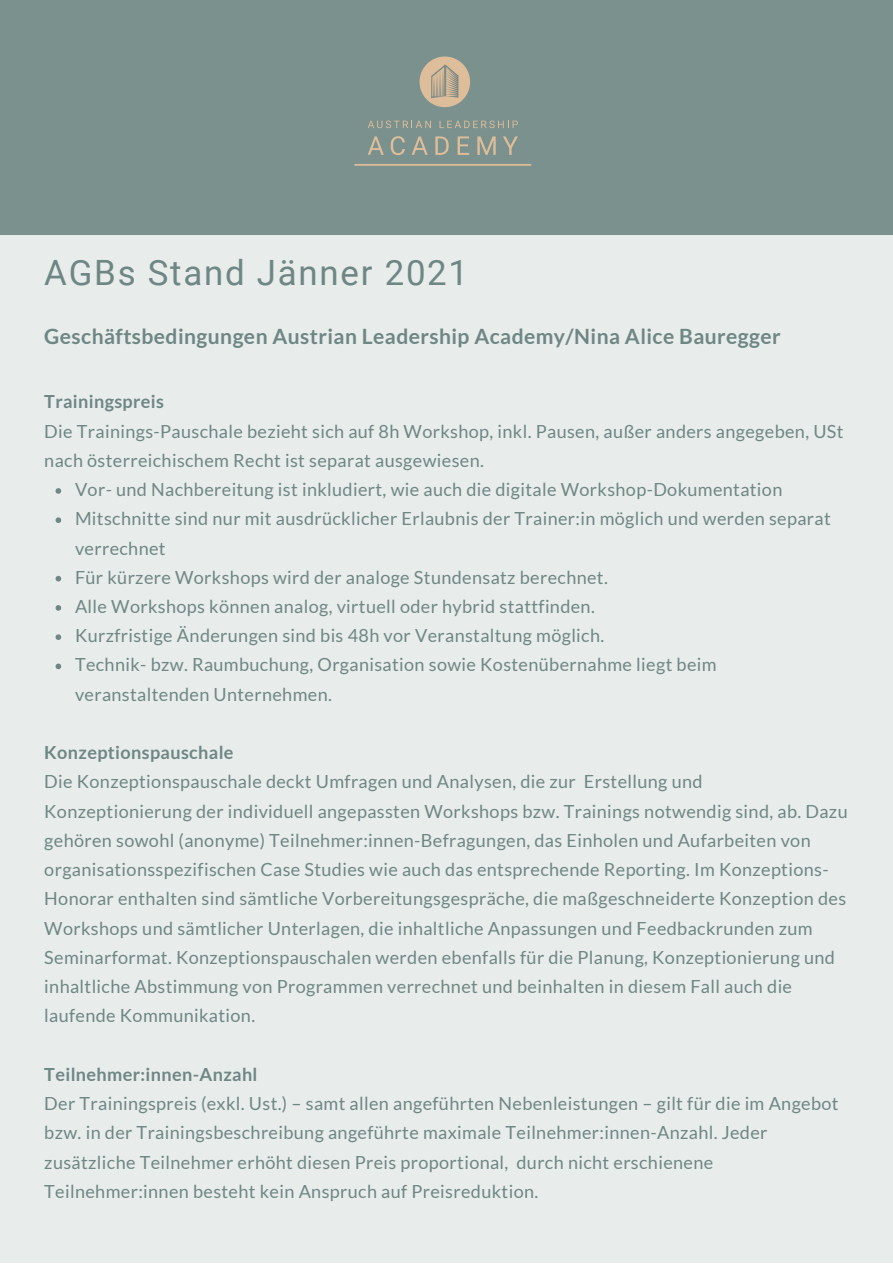
<style>
.page{position:relative;width:893px;height:1264px;background:#fff}
.page>*{position:absolute;margin:0;border:0;box-sizing:border-box;transform-origin:0 0}
.t1{font:34.8px "Roboto";letter-spacing:.05em;color:#6e8784}
.t2{font:700 21px "Lato";letter-spacing:.02em;color:#6e8784}
.t3{font:18px/29.2px "Lato";letter-spacing:.02em;color:#6e8784}
.t4{font:700 18px "Lato";letter-spacing:.02em;color:#6e8784}
</style>
<div class="page">
<div style="left:0;top:0;width:892px;height:1262px;background:#e8eceb"></div>
<div style="left:0;top:0;width:892px;height:234px;background:#7a918e"></div>
<svg style="left:56px;top:488px;width:5px;height:6px"></svg>
<svg style="left:56px;top:517px;width:5px;height:6px"></svg>
<svg style="left:56px;top:576px;width:5px;height:5px"></svg>
<svg style="left:56px;top:605px;width:5px;height:5px"></svg>
<svg style="left:56px;top:634px;width:5px;height:6px"></svg>
<svg style="left:56px;top:663px;width:5px;height:6px"></svg>
<svg style="left:419px;top:57px;width:51px;height:50px"></svg>
<hr style="left:354px;top:164px;width:177px;height:2px;background:#ddbd9a">
<svg style="left:368px;top:120px;width:63px;height:8px"></svg>
<svg style="left:439px;top:120px;width:79px;height:8px"></svg>
<svg style="left:367px;top:136px;width:17px;height:19px"></svg>
<svg style="left:390px;top:136px;width:15px;height:19px"></svg>
<svg style="left:411px;top:136px;width:16px;height:19px"></svg>
<svg style="left:435px;top:136px;width:13px;height:19px"></svg>
<svg style="left:457px;top:136px;width:12px;height:19px"></svg>
<svg style="left:477px;top:136px;width:18px;height:19px"></svg>
<svg style="left:503px;top:136px;width:15px;height:19px"></svg>
<h1 class="t1" style="left:44px;top:253px;width:425px">AGBs Stand Jänner 2021</h1>
<p class="t2" style="left:44px;top:323px;width:738px">Geschäftsbedingungen Austrian Leadership Academy/Nina Alice Bauregger</p>
<p class="t4" style="left:44px;top:390px;width:121px">Trainingspreis</p>
<p class="t3" style="left:44px;top:416px;width:800px">Die Trainings-Pauschale bezieht sich auf 8h Workshop, inkl. Pausen, außer anders angegeben, USt nach österreichischem Recht ist separat ausgewiesen.</p>
<p class="t3" style="left:75px;top:474px;width:757px">Vor- und Nachbereitung ist inkludiert, wie auch die digitale Workshop-Dokumentation Mitschnitte sind nur mit ausdrücklicher Erlaubnis der Trainer:in möglich und werden separat verrechnet<br>Für kürzere Workshops wird der analoge Stundensatz berechnet.<br>Alle Workshops können analog, virtuell oder hybrid stattfinden.<br>Kurzfristige Änderungen sind bis 48h vor Veranstaltung möglich.<br>Technik- bzw. Raumbuchung, Organisation sowie Kostenübernahme liegt beim veranstaltenden Unternehmen.</p>
<p class="t4" style="left:44px;top:741px;width:191px">Konzeptionspauschale</p>
<p class="t3" style="left:44px;top:766px;width:804px">Die Konzeptionspauschale deckt Umfragen und Analysen, die zur Erstellung und Konzeptionierung der individuell angepassten Workshops bzw. Trainings notwendig sind, ab. Dazu gehören sowohl (anonyme) Teilnehmer:innen-Befragungen, das Einholen und Aufarbeiten von organisationsspezifischen Case Studies wie auch das entsprechende Reporting. Im Konzeptions-Honorar enthalten sind sämtliche Vorbereitungsgespräche, die maßgeschneiderte Konzeption des Workshops und sämtlicher Unterlagen, die inhaltliche Anpassungen und Feedbackrunden zum Seminarformat. Konzeptionspauschalen werden ebenfalls für die Planung, Konzeptionierung und inhaltliche Abstimmung von Programmen verrechnet und beinhalten in diesem Fall auch die laufende Kommunikation.</p>
<p class="t4" style="left:44px;top:1063px;width:215px">Teilnehmer:innen-Anzahl</p>
<p class="t3" style="left:44px;top:1088px;width:795px">Der Trainingspreis (exkl. Ust.) – samt allen angeführten Nebenleistungen – gilt für die im Angebot bzw. in der Trainingsbeschreibung angeführte maximale Teilnehmer:innen-Anzahl. Jeder zusätzliche Teilnehmer erhöht diesen Preis proportional, durch nicht erschienene Teilnehmer:innen besteht kein Anspruch auf Preisreduktion.</p>
</div>
